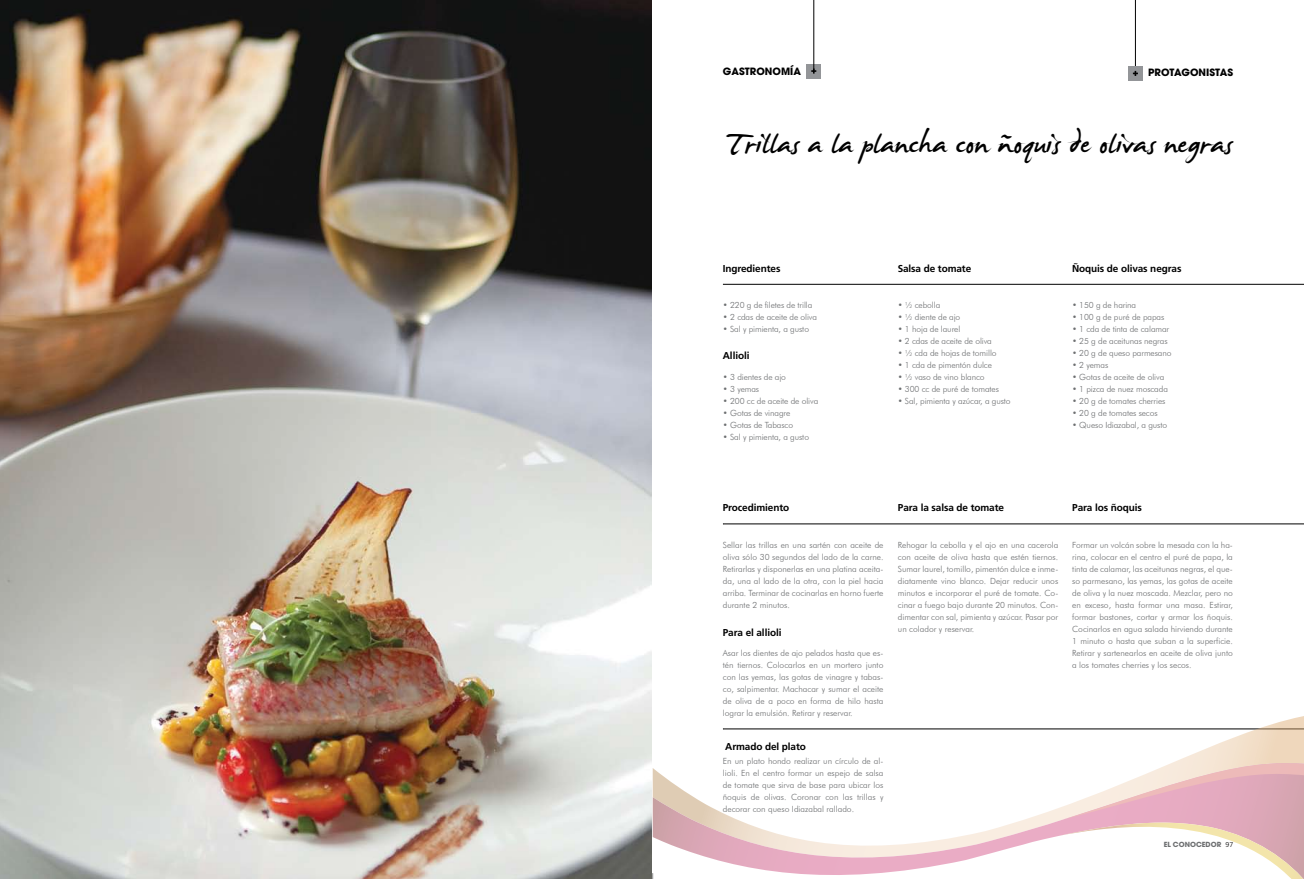
<style>
.page{position:relative;width:1304px;height:879px;background:#fff}
.page>*{position:absolute;margin:0;border:0;box-sizing:border-box;transform-origin:0 0}
.t1{font:48.8px "James Fajardo";color:#000}
.t2{font:700 10px "Frutiger";letter-spacing:-.01em;color:#000}
.t3{font:700 10px "Avant Garde 06";color:#000}
.t4{font:300 8.5px/12px "Futura BT";letter-spacing:-.01em;color:#6d6f71;text-align:justify}
.t5{font:700 7px "Avant Garde 06";color:#6d6f71}
.s1{font-family:"Frutiger";font-weight:300;color:#000}
</style>
<div class="page">
<hr style="left:1135px;top:0;width:1px;height:72px;background:#000">
<div style="left:1128px;top:66px;width:14px;height:15px;background:#939598"></div>
<svg style="left:1133px;top:71px;width:5px;height:5px"></svg>
<div style="left:807px;top:64px;width:14px;height:14px;background:#939598"></div>
<hr style="left:814px;top:0;width:1px;height:70px;background:#000">
<svg style="left:811px;top:69px;width:5px;height:5px"></svg>
<img style="left:0;top:0;width:651px;height:879px">
<hr style="left:723px;top:284px;width:581px;height:1px;background:#000">
<hr style="left:723px;top:524px;width:581px;height:1px;background:#000">
<svg style="left:723px;top:716px;width:581px;height:47px"></svg>
<svg style="left:653px;top:768px;width:406px;height:107px"></svg>
<svg style="left:1059px;top:763px;width:245px;height:116px"></svg>
<p class="t3" style="left:723px;top:65px;width:80px">GASTRONOMÍA</p>
<p class="t3" style="left:1148px;top:66px;width:86px">PROTAGONISTAS</p>
<h1 class="t1" style="left:726px;top:118px;width:508px">Trillas a la plancha con ñoquis de olivas negras</h1>
<p class="t2" style="left:723px;top:262px;width:59px">Ingredientes</p>
<p class="t4" style="left:723px;top:299px;width:91px">• 220 g de filetes de trilla</p>
<p class="t4" style="left:723px;top:311px;width:96px">• 2 cdas de aceite de oliva</p>
<p class="t4" style="left:723px;top:323px;width:88px">• Sal y pimienta, a gusto</p>
<p class="t4" style="left:723px;top:371px;width:65px">• 3 dientes de ajo</p>
<p class="t4" style="left:723px;top:383px;width:38px">• 3 yemas</p>
<p class="t4" style="left:723px;top:395px;width:97px">• 200 cc de aceite de oliva</p>
<p class="t4" style="left:723px;top:407px;width:69px">• Gotas de vinagre</p>
<p class="t4" style="left:723px;top:419px;width:72px">• Gotas de Tabasco</p>
<p class="t4" style="left:723px;top:431px;width:88px">• Sal y pimienta, a gusto</p>
<p class="t2" style="left:723px;top:350px;width:28px">Allioli</p>
<p class="t2" style="left:898px;top:262px;width:75px">Salsa de tomate</p>
<p class="t2" style="left:1072px;top:262px;width:111px">Ñoquis de olivas negras</p>
<p class="t4" style="left:898px;top:299px;width:44px">• ½ cebolla</p>
<p class="t4" style="left:898px;top:311px;width:64px">• ½ diente de ajo</p>
<p class="t4" style="left:898px;top:323px;width:64px">• 1 hoja de laurel</p>
<p class="t4" style="left:898px;top:335px;width:96px">• 2 cdas de aceite de oliva</p>
<p class="t4" style="left:898px;top:347px;width:100px">• ½ cda de hojas de tomillo</p>
<p class="t4" style="left:898px;top:359px;width:96px">• 1 cda de pimentón dulce</p>
<p class="t4" style="left:898px;top:371px;width:88px">• ½ vaso de vino blanco</p>
<p class="t4" style="left:898px;top:383px;width:103px">• 300 cc de puré de tomates</p>
<p class="t4" style="left:898px;top:395px;width:115px">• Sal, pimienta y azúcar, a gusto</p>
<p class="t4" style="left:1072px;top:299px;width:66px">• 150 g de harina</p>
<p class="t4" style="left:1072px;top:311px;width:94px">• 100 g de puré de papas</p>
<p class="t4" style="left:1072px;top:323px;width:99px">• 1 cda de tinta de calamar</p>
<p class="t4" style="left:1072px;top:335px;width:97px">• 25 g de aceitunas negras</p>
<p class="t4" style="left:1072px;top:347px;width:101px">• 20 g de queso parmesano</p>
<p class="t4" style="left:1072px;top:359px;width:38px">• 2 yemas</p>
<p class="t4" style="left:1072px;top:371px;width:94px">• Gotas de aceite de oliva</p>
<p class="t4" style="left:1072px;top:383px;width:97px">• 1 pizca de nuez moscada</p>
<p class="t4" style="left:1072px;top:395px;width:95px">• 20 g de tomates cherries</p>
<p class="t4" style="left:1072px;top:407px;width:87px">• 20 g de tomates secos</p>
<p class="t4" style="left:1072px;top:419px;width:97px">• Queso Idiazabal, a gusto</p>
<p class="t2" style="left:723px;top:502px;width:68px">Procedimiento</p>
<p class="t2" style="left:898px;top:502px;width:108px">Para la salsa de tomate</p>
<p class="t2" style="left:1072px;top:502px;width:71px">Para los ñoquis</p>
<p class="t4" style="left:723px;top:539px;width:162px">Sellar las trillas en una sartén con aceite de oliva sólo 30 segundos del lado de la carne.<br>Retirarlas y disponerlas en una platina aceita&shy;da, una al lado de la otra, con la piel hacia arriba. Terminar de cocinarlas en horno fuerte durante 2 minutos.</p>
<p class="t4" style="left:898px;top:539px;width:162px">Rehogar la cebolla y el ajo en una cacerola con aceite de oliva hasta que estén tiernos.<br>Sumar laurel, tomillo, pimentón dulce e inme&shy;diatamente vino blanco. Dejar reducir unos minutos e incorporar el puré de tomate. Co&shy;cinar a fuego bajo durante 20 minutos. Con&shy;dimentar con sal, pimienta y azúcar. Pasar por un colador y reservar.</p>
<p class="t4" style="left:1072px;top:539px;width:162px">Formar un volcán sobre la mesada con la ha&shy;rina, colocar en el centro el puré de papa, la tinta de calamar, las aceitunas negras, el que&shy;so parmesano, las yemas, las gotas de aceite de oliva y la nuez moscada. Mezclar, pero no en exceso, hasta formar una masa. Estirar, formar bastones, cortar y armar los ñoquis.<br>Cocinarlos en agua salada hirviendo durante 1 minuto o hasta que suban a la superficie.<br>Retirar y sartenearlos en aceite de oliva junto a los tomates cherries y los secos.</p>
<p class="t2" style="left:723px;top:626px;width:60px">Para el allioli</p>
<p class="t4" style="left:723px;top:647px;width:162px">Asar los dientes de ajo pelados hasta que es&shy;tén tiernos. Colocarlos en un mortero junto con las yemas, las gotas de vinagre y tabas&shy;co, salpimentar. Machacar y sumar el aceite de oliva de a poco en forma de hilo hasta lograr la emulsión. Retirar y reservar.</p>
<p class="t4" style="left:723px;top:755px;width:162px">En un plato hondo realizar un círculo de al&shy;lioli. En el centro formar un espejo de salsa de tomate que sirva de base para ubicar los ñoquis de olivas. Coronar con las trillas y decorar con queso Idiazabal rallado.</p>
<p class="t2" style="left:725px;top:741px;width:82px">Armado del plato</p>
<p class="t5" style="left:1164px;top:840px;width:71px">EL CONOCEDOR <span class="s1">97</span></p>
</div>
